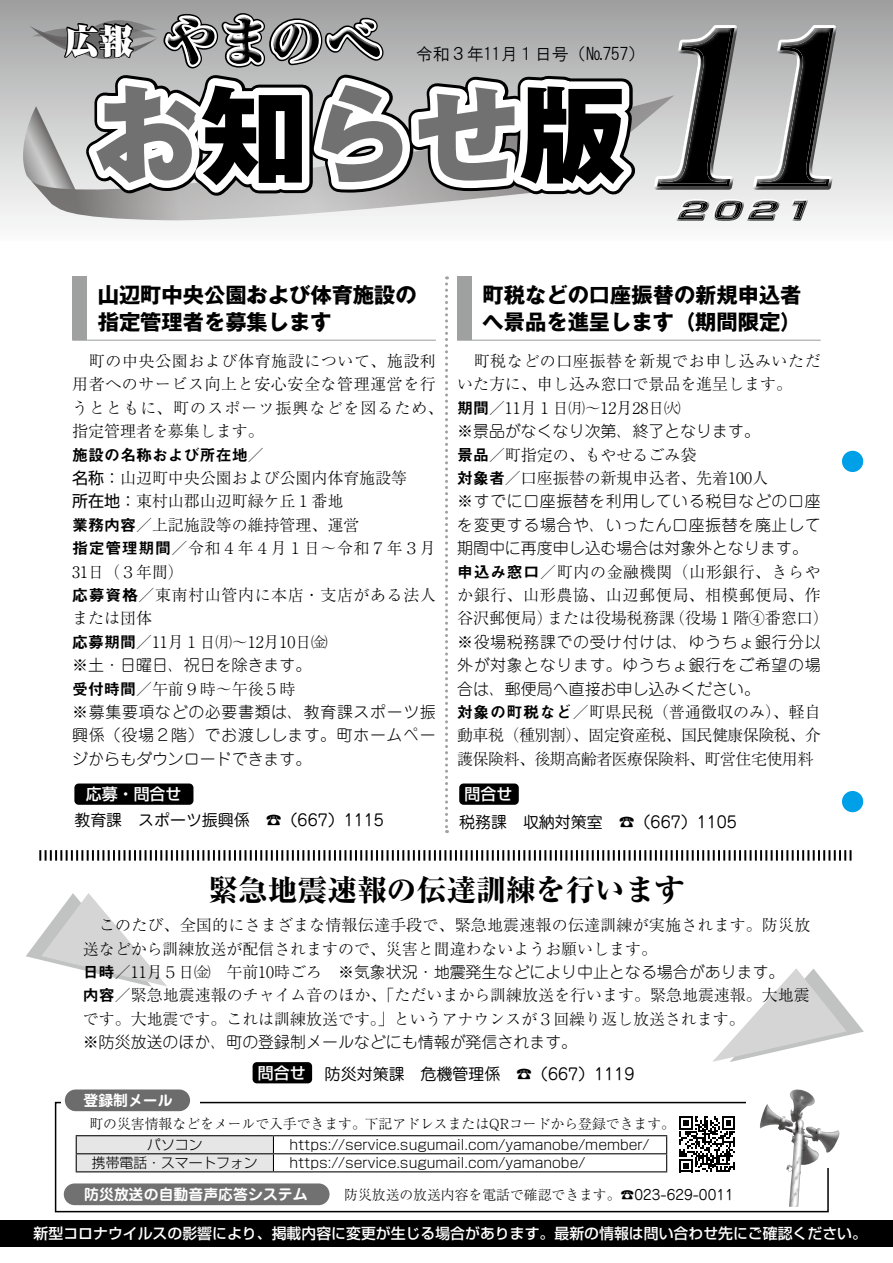
<style>
.page{position:relative;width:893px;height:1263px;background:#fff}
.page>*{position:absolute;margin:0;border:0;box-sizing:border-box;transform-origin:0 0}
.t1{font:800 106.35px "Gothic MB101 Pro";color:#595757}
.t2{font:900 34.05px "Ryumin Pro";color:#fff}
.t3{font:800 29.7px "Ryumin Pro";color:#000}
.t4{font:700 21.3px/26.5px "Gothic MB101 Pro";color:#000}
.t5{font:16.95px "HG Gothic M";color:#000}
.t6{font:300 15.9px/23.4px "Ryumin Pro";color:#000}
.t7{font:300 15.9px/23.4px "Jun 101 Pro";color:#000;text-align:justify}
.t8{font:300 15.9px/23.4px "Ryumin Pro";letter-spacing:.04em;color:#000}
.t9{font:15.9px "Jun 201 Pro";color:#000}
.t10{font:300 15.9px "Ryumin Pro";letter-spacing:.045em;color:#000}
.t11{font:500 15.9px "Shin Go Pro";color:#fff}
.t12{font:15.9px "Midashi Go Pro MB31";color:#000}
.t13{font:500 14.85px "Shin Go Pro";color:#fff}
.t14{font:700 14.85px "Jun 501 Pro";color:#fff}
.t15{font:300 13.8px "Shin Go Pro";color:#000}
.t16{font:300 13.8px "Ryumin Pro";color:#000}
.s1{color:#000}
.s2{font-family:"Ryumin Pro";font-weight:300}
.s3{font-family:"Shin Go Pro";font-weight:400}
.s4{font-family:"Midashi Go Pro MB31";font-weight:400}
.s5{font-family:"Ryumin Pro"}
.s6{font-family:"Jun 201 Pro";font-weight:400}
</style>
<div class="page">
<div style="left:0;top:0;width:893px;height:240px;background:linear-gradient(to bottom,#9fa0a1,#fcfcfc)"></div>
<svg style="left:13px;top:78px;width:670px;height:152px"></svg>
<svg style="left:26px;top:18px;width:37px;height:43px;background:#a2a2a3"></svg>
<div style="left:647px;top:20px;width:198px;height:178px;background:#000;opacity:.75"></div>
<svg style="left:63px;top:0;width:774px;height:222px"></svg>
<div style="left:672px;top:195px;width:139px;height:28px;background:#ebebeb"></div>
<div style="left:673px;top:197px;width:139px;height:28px;background:#000;opacity:.75"></div>
<div style="left:0;top:1220px;width:893px;height:27px;background:#000"></div>
<svg style="left:713px;top:968px;width:151px;height:94px"></svg>
<svg style="left:26px;top:893px;width:141px;height:94px"></svg>
<svg style="left:445px;top:276px;width:3px;height:557px"></svg>
<div style="left:55px;top:1102px;width:774px;height:110px;border:2px solid #000"></div>
<svg style="left:62px;top:1096px;width:138px;height:16px"></svg>
<svg style="left:746px;top:1091px;width:89px;height:77px"></svg>
<svg style="left:679px;top:1116px;width:56px;height:56px"></svg>
<hr style="left:76px;top:1135px;width:197px;height:1px;background:#000">
<hr style="left:273px;top:1135px;width:394px;height:1px;background:#000">
<svg style="left:76px;top:1136px;width:591px;height:35px"></svg>
<hr style="left:76px;top:1171px;width:197px;height:1px;background:#000">
<hr style="left:273px;top:1171px;width:394px;height:1px;background:#000">
<div style="left:65px;top:1089px;width:125px;height:22px;background:#6d6c6c;border-radius:11px"></div>
<div style="left:64px;top:1183px;width:266px;height:22px;background:#727171;border-radius:11px"></div>
<img style="left:790px;top:1089px;width:7px;height:32px">
<div style="left:458px;top:276px;width:14px;height:64px;background:#9fa0a0"></div>
<hr style="left:457px;top:276px;width:1px;height:64px;background:#9fa0a0">
<svg style="left:457px;top:340px;width:15px;height:1px"></svg>
<hr style="left:472px;top:340px;width:349px;height:1px;background:#9fa0a0">
<div style="left:459px;top:783px;width:60px;height:22px;background:#000;border-radius:4px"></div>
<div style="left:73px;top:276px;width:14px;height:64px;background:#9fa0a0"></div>
<hr style="left:72px;top:276px;width:1px;height:64px;background:#9fa0a0">
<svg style="left:72px;top:340px;width:15px;height:1px"></svg>
<hr style="left:87px;top:340px;width:349px;height:1px;background:#9fa0a0">
<div style="left:74px;top:783px;width:119px;height:22px;background:#000;border-radius:4px"></div>
<svg style="left:39px;top:850px;width:812px;height:11px"></svg>
<div style="left:253px;top:1062px;width:59px;height:21px;background:#000;border-radius:4px"></div>
<div style="left:842px;top:451px;width:21px;height:21px;background:#00a0e9;border-radius:50%"></div>
<div style="left:842px;top:791px;width:21px;height:21px;background:#00a0e9;border-radius:50%"></div>
<h2 class="t2" style="left:65px;top:14px;width:70px">広報</h2>
<p class="t5" style="left:416px;top:45px;width:231px">令和３年11月１日号)No757(</p>
<h1 class="t1" style="left:95px;top:46px;width:533px">お<span class="s1">知</span>らせ<span class="s1">版</span></h1>
<h3 class="t4" style="left:98px;top:279px;width:320px">山辺町中央公園および体育施設の指定管理者を募集します</h3>
<p class="t8" style="left:72px;top:348px;width:373px">　町の中央公園および体育施設について、施設利用者へのサービス向上と安心安全な管理運営を行うとともに、町のスポーツ振興などを図るため、指定管理者を募集します。</p>
<p class="t12" style="left:72px;top:442px;width:193px">施設の名称および所在地<span class="s2">／</span></p>
<p class="t6" style="left:72px;top:465px;width:365px"><span class="s3">名称：</span>山辺町中央公園および公園内体育施設等<br><span class="s3">所在地：</span>東村山郡山辺町緑ケ丘１番地<br><span class="s4">業務内容</span>／上記施設等の維持管理、運営<br><span class="s4">指定管理期間</span>／令和４年４月１日～令和７年３月<br>31日（３年間(<br><span class="s4">応募資格</span>／東南村山管内に本店・支店がある法人または団体<br><span class="s4">応募期間</span>／11月１日㈪～12月10日㈮</p>
<p class="t7" style="left:72px;top:651px;width:241px">※土・日曜日、祝日を除きます。</p>
<p class="t6" style="left:72px;top:676px;width:225px"><span class="s4">受付時間</span>／午前９時～午後５時</p>
<p class="t7" style="left:72px;top:698px;width:365px">※募集要項などの必要書類は、教育課スポーツ振興係（役場２階）でお渡しします。町ホームページからもダウンロードできます。</p>
<p class="t11" style="left:86px;top:781px;width:97px">応募・問合せ</p>
<p class="t9" style="left:266px;top:807px;width:120px">☎)667(1115</p>
<p class="t9" style="left:74px;top:807px;width:177px">教育課　スポーツ振興係</p>
<h3 class="t4" style="left:483px;top:279px;width:320px">町税などの口座振替の新規申込者へ景品を進呈します（期間限定(</h3>
<p class="t6" style="left:457px;top:348px;width:365px">　町税などの口座振替を新規でお申し込みいただいた方に、申し込み窓口で景品を進呈します。<br><span class="s4">期間</span>／11月１日㈪～12月28日㈫</p>
<p class="t7" style="left:457px;top:418px;width:304px">※景品がなくなり次第、終了となります。</p>
<p class="t6" style="left:457px;top:442px;width:312px"><span class="s4">景品</span>／町指定の、もやせるごみ袋<br><span class="s4">対象者</span>／口座振替の新規申込者、先着100人</p>
<p class="t7" style="left:457px;top:488px;width:365px">※すでに口座振替を利用している税目などの口座を変更する場合や、いったん口座振替を廃止して期間中に再度申し込む場合は対象外となります。</p>
<p class="t8" style="left:457px;top:559px;width:365px"><span class="s4">申込み窓口</span>／町内の金融機関（山形銀行、きらや</p>
<p class="t10" style="left:457px;top:582px;width:365px">か銀行、山形農協、山辺郵便局、相模郵便局、作</p>
<p class="t6" style="left:669px;top:605px;width:161px">（役場１階④番窓口(</p>
<p class="t6" style="left:457px;top:605px;width:97px">谷沢郵便局）</p>
<p class="t7" style="left:457px;top:628px;width:365px">※役場税務課での受け付けは、ゆうちょ銀行分以外が対象となります。ゆうちょ銀行をご希望の場合は、郵便局へ直接お申し込みください。</p>
<p class="t6" style="left:457px;top:699px;width:365px;text-align:justify"><span class="s4">対象の町税など</span>／町県民税（普通徴収のみ）、軽自動車税（種別割）、固定資産税、国民健康保険税、介護保険料、後期高齢者医療保険料、町営住宅使用料</p>
<p class="t11" style="left:465px;top:781px;width:49px">問合せ</p>
<p class="t9" style="left:619px;top:809px;width:120px">☎)667(1105</p>
<p class="t6" style="left:547px;top:605px;width:129px">または役場税務課</p>
<p class="t9" style="left:459px;top:809px;width:145px">税務課　収納対策室</p>
<h3 class="t3" style="left:208px;top:866px;width:478px">緊急地震速報の伝達訓練を行います</h3>
<p class="t6" style="left:83px;top:912px;width:729px">　このたび、全国的にさまざまな情報伝達手段で、緊急地震速報の伝達訓練が実施されます。防災放送などから訓練放送が配信されますので、災害と間違わないようお願いします。</p>
<p class="t7" style="left:83px;top:958px;width:703px"><span class="s4">日時</span><span class="s5">／11月５日㈮　午前10時ごろ　</span>※気象状況・地震発生などにより中止となる場合があります。</p>
<p class="t6" style="left:83px;top:982px;width:728px"><span class="s4">内容</span>／緊急地震速報のチャイム音のほか、「ただいまから訓練放送を行います。緊急地震速報。大地震です。大地震です。これは訓練放送です。」というアナウンスが３回繰り返し放送されます。</p>
<p class="t7" style="left:83px;top:1029px;width:496px">※防災放送のほか、町の登録制メールなどにも情報が発信されます。</p>
<p class="t14" style="left:83px;top:1088px;width:91px">登録制メール</p>
<p class="t11" style="left:258px;top:1060px;width:49px">問合せ</p>
<p class="t9" style="left:325px;top:1061px;width:177px">防災対策課　危機管理係</p>
<p class="t9" style="left:516px;top:1061px;width:120px">☎)667(1119</p>
<p class="t16" style="left:76px;top:1113px;width:601px">　町の災害情報などをメールで入手できます。下記アドレスまたはQRコードから登録できます。</p>
<p class="t15" style="left:276px;top:1133px;width:375px">　https://service.sugumail.com/yamanobe/member/</p>
<p class="t15" style="left:147px;top:1133px;width:57px">パソコン</p>
<p class="t15" style="left:92px;top:1151px;width:167px">携帯電話・スマートフォン</p>
<p class="t15" style="left:276px;top:1151px;width:311px">　https://service.sugumail.com/yamanobe/</p>
<p class="t14" style="left:84px;top:1182px;width:225px">防災放送の自動音声応答システム</p>
<p class="t16" style="left:330px;top:1184px;width:405px">　防災放送の放送内容を電話で確認できます。<span class="s6">☎023-629-0011</span></p>
<p class="t13" style="left:34px;top:1221px;width:835px">新型コロナウイルスの影響により、掲載内容に変更が生じる場合があります。最新の情報は問い合わせ先にご確認ください。</p>
</div>
